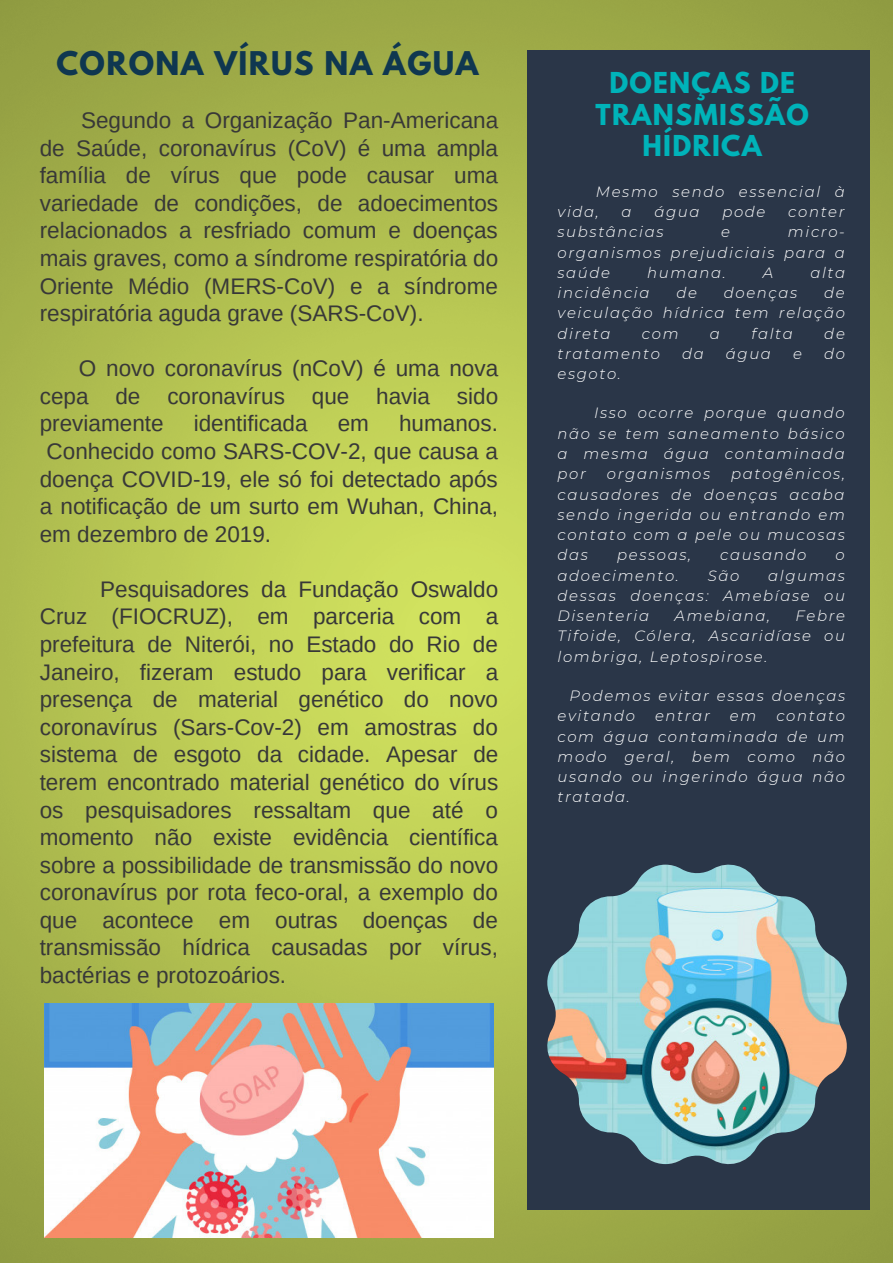
<style>
.page{position:relative;width:893px;height:1263px;background:#fff}
.page>*{position:absolute;margin:0;border:0;box-sizing:border-box;transform-origin:0 0}
.t1{font:700 28.95px "League Spartan";letter-spacing:.05em;color:#0f3750}
.t2{font:700 25.5px/31.5px "League Spartan";letter-spacing:.05em;color:#00b3b9;text-align:center}
.t3{font:22.5px/27.6px "Arimo";color:#383838;text-align:justify}
.t4{font:italic 300 14.92px/20.2px "Montserrat";letter-spacing:.11em;color:#fff;text-align:justify}
</style>
<div class="page">
<img style="left:0;top:0;width:893px;height:1263px">
<img style="left:45px;top:1004px;width:449px;height:234px">
<div style="left:527px;top:50px;width:342px;height:1160px;background:#2a3648"></div>
<img style="left:547px;top:865px;width:300px;height:299px">
<p class="t1" style="left:56px;top:48px;width:424px">CORONA VÍRUS NA ÁGUA</p>
<p class="t3" style="left:40px;top:106px;width:460px;text-indent:41px">Segundo a Organização Pan-Americana de Saúde, coronavírus (CoV) é uma ampla família de vírus que pode causar uma variedade de condições, de adoecimentos relacionados a resfriado comum e doenças mais graves, como a síndrome respiratória do Oriente Médio (MERS-CoV) e a síndrome respiratória aguda grave (SARS-CoV).</p>
<p class="t3" style="left:40px;top:355px;width:460px;text-indent:39px">O novo coronavírus (nCoV) é uma nova cepa de coronavírus que havia sido previamente</p>
<p class="t3" style="left:194px;top:410px;width:115px">identificada</p>
<p class="t3" style="left:338px;top:410px;width:33px">em</p>
<p class="t3" style="left:399px;top:410px;width:100px">humanos.</p>
<p class="t3" style="left:47px;top:437px;width:453px">Conhecido como SARS-COV-2, que causa a</p>
<p class="t3" style="left:40px;top:465px;width:459px">doença COVID-19, ele só foi detectado após</p>
<p class="t3" style="left:40px;top:492px;width:460px">a notificação de um surto em Wuhan, China,</p>
<p class="t3" style="left:40px;top:520px;width:233px">em dezembro de 2019.</p>
<p class="t3" style="left:40px;top:575px;width:460px;text-indent:61px">Pesquisadores da Fundação Oswaldo Cruz (FIOCRUZ), em parceria com a prefeitura de Niterói, no Estado do Rio de Janeiro, fizeram estudo para verificar a presença de material genético do novo coronavírus (Sars-Cov-2) em amostras do sistema de esgoto da cidade. Apesar de terem encontrado material genético do vírus os pesquisadores ressaltam que até o momento não existe evidência científica sobre a possibilidade de transmissão do novo coronavírus por rota feco-oral, a exemplo do que acontece em outras doenças de transmissão hídrica causadas por vírus, bactérias e protozoários.</p>
<p class="t2" style="left:595px;top:70px;width:215px">DOENÇAS DE<br>TRANSMISSÃO<br>HÍDRICA</p>
<p class="t4" style="left:557px;top:181px;width:289px;text-indent:38px">Mesmo sendo essencial à vida,</p>
<p class="t4" style="left:621px;top:201px;width:12px">a</p>
<p class="t4" style="left:654px;top:201px;width:47px">água</p>
<p class="t4" style="left:722px;top:201px;width:45px">pode</p>
<p class="t4" style="left:788px;top:201px;width:58px">conter</p>
<p class="t4" style="left:557px;top:222px;width:107px">substâncias</p>
<p class="t4" style="left:721px;top:222px;width:10px">e</p>
<p class="t4" style="left:557px;top:222px;width:289px;text-indent:230px">micro&shy;organismos prejudiciais para a saúde</p>
<p class="t4" style="left:647px;top:262px;width:80px">humana.</p>
<p class="t4" style="left:763px;top:262px;width:12px">A</p>
<p class="t4" style="left:810px;top:262px;width:36px">alta</p>
<p class="t4" style="left:557px;top:283px;width:94px">incidência</p>
<p class="t4" style="left:676px;top:283px;width:22px">de</p>
<p class="t4" style="left:724px;top:283px;width:75px">doenças</p>
<p class="t4" style="left:557px;top:283px;width:289px;text-indent:267px">de veiculação hídrica tem relação direta</p>
<p class="t4" style="left:642px;top:323px;width:38px">com</p>
<p class="t4" style="left:710px;top:323px;width:12px">a</p>
<p class="t4" style="left:751px;top:323px;width:43px">falta</p>
<p class="t4" style="left:824px;top:323px;width:22px">de</p>
<p class="t4" style="left:557px;top:343px;width:104px">tratamento</p>
<p class="t4" style="left:682px;top:343px;width:23px">da</p>
<p class="t4" style="left:726px;top:343px;width:47px">água</p>
<p class="t4" style="left:793px;top:343px;width:10px">e</p>
<p class="t4" style="left:824px;top:343px;width:22px">do</p>
<p class="t4" style="left:557px;top:364px;width:65px">esgoto.</p>
<p class="t4" style="left:557px;top:403px;width:289px;text-indent:36px">Isso ocorre porque quando não se tem saneamento básico a mesma água contaminada por</p>
<p class="t4" style="left:557px;top:464px;width:289px;text-indent:174px">patogênicos, causadores de doenças acaba sendo ingerida ou entrando em contato com a pele ou mucosas das</p>
<p class="t4" style="left:607px;top:464px;width:105px">organismos</p>
<p class="t4" style="left:617px;top:545px;width:76px">pessoas,</p>
<p class="t4" style="left:720px;top:545px;width:88px">causando</p>
<p class="t4" style="left:835px;top:545px;width:11px">o</p>
<p class="t4" style="left:557px;top:565px;width:123px">adoecimento.</p>
<p class="t4" style="left:707px;top:565px;width:33px">São</p>
<p class="t4" style="left:557px;top:565px;width:289px;text-indent:211px">algumas dessas doenças: Amebíase ou Disenteria</p>
<p class="t4" style="left:557px;top:606px;width:289px;text-indent:238px">Febre Tifoide, Cólera, Ascaridíase ou lombriga, Leptospirose.</p>
<p class="t4" style="left:557px;top:685px;width:289px;text-indent:12px">Podemos evitar essas doenças evitando</p>
<p class="t4" style="left:674px;top:606px;width:97px">Amebiana,</p>
<p class="t4" style="left:557px;top:706px;width:289px;text-indent:219px">contato com água contaminada de um modo geral, bem como não usando ou ingerindo água não tratada.</p>
<p class="t4" style="left:655px;top:706px;width:56px">entrar</p>
<p class="t4" style="left:730px;top:706px;width:28px">em</p>
</div>
